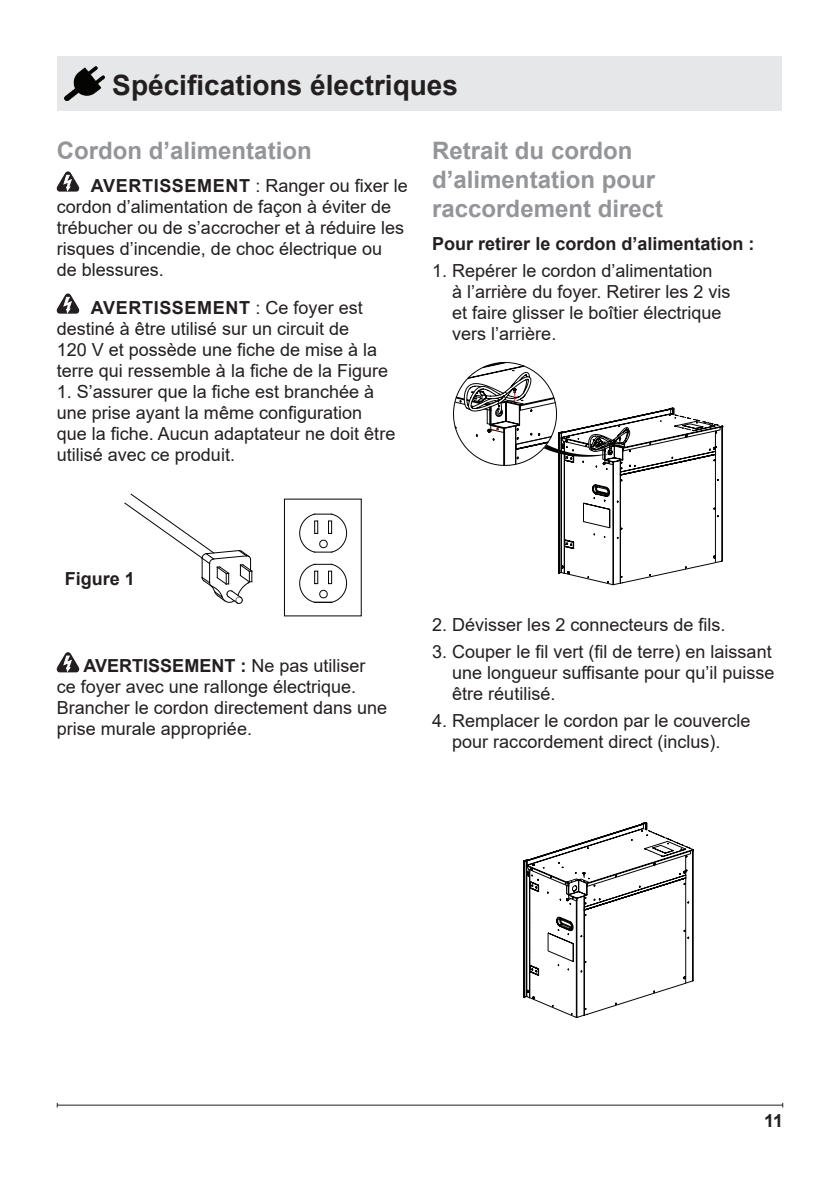
<style>
.page{position:relative;width:840px;height:1191px;background:#fff}
.page>*{position:absolute;margin:0;border:0;box-sizing:border-box;transform-origin:0 0}
.t1{font:700 28px "Arial";color:#231f20}
.t2{font:700 24px/28.8px "Arial";color:#939598}
.t3{font:18px/21px "Arial";color:#231f20}
.t4{font:700 18px "Arial";color:#231f20}
.s1{font-weight:700}
</style>
<div class="page">
<hr style="left:57px;top:1104px;width:725px;height:1px;background:#231f20">
<div style="left:57px;top:57px;width:724px;height:54px;background:#e6e7e9"></div>
<svg style="left:57px;top:171px;width:22px;height:21px"></svg>
<svg style="left:57px;top:293px;width:22px;height:21px"></svg>
<div style="left:284px;top:498px;width:77px;height:118px;border:1px solid #040503"></div>
<svg style="left:124px;top:493px;width:129px;height:111px"></svg>
<svg style="left:299px;top:563px;width:48px;height:40px"></svg>
<svg style="left:299px;top:513px;width:48px;height:40px"></svg>
<div style="left:328px;top:520px;width:4px;height:14px;border:1px solid #040503"></div>
<div style="left:314px;top:520px;width:4px;height:14px;border:1px solid #040503"></div>
<svg style="left:57px;top:652px;width:22px;height:20px"></svg>
<img style="left:65px;top:66px;width:39px;height:35px">
<svg style="left:453px;top:362px;width:270px;height:223px"></svg>
<svg style="left:523px;top:822px;width:171px;height:195px"></svg>
<h1 class="t1" style="left:112px;top:66px;width:347px">Spécifications électriques</h1>
<h2 class="t2" style="left:57px;top:137px;width:256px">Cordon d’alimentation</h2>
<p class="t3" style="left:57px;top:175px;width:352px;text-indent:34px"><span class="s1">AVERTISSEMENT</span> : Ranger ou fixer le cordon d’alimentation de façon à éviter de trébucher ou de s’accrocher et à réduire les risques d’incendie, de choc électrique ou<br>de blessures.</p>
<p class="t3" style="left:57px;top:297px;width:333px;text-indent:34px"><span class="s1">AVERTISSEMENT</span> : Ce foyer est destiné à être utilisé sur un circuit de<br>120 V et possède une fiche de mise à la terre qui ressemble à la fiche de la Figure</p>
<p class="t3" style="left:57px;top:381px;width:340px">1. S’assurer que la fiche est branchée à une prise ayant la même configuration que la fiche. Aucun adaptateur ne doit être utilisé avec ce produit.</p>
<h2 class="t2" style="left:432px;top:137px;width:232px">Retrait du cordon d’alimentation pour raccordement direct</h2>
<p class="t4" style="left:432px;top:231px;width:324px">Pour retirer le cordon d’alimentation :</p>
<p class="t3" style="left:452px;top:260px;width:280px;text-indent:-20px">1. Repérer le cordon d’alimentation<br>à l’arrière du foyer. Retirer les 2 vis et faire glisser le boîtier électrique vers l’arrière.</p>
<p class="t4" style="left:65px;top:566px;width:72px">Figure 1</p>
<p class="t3" style="left:57px;top:655px;width:332px;text-indent:27px"><span class="s1">AVERTISSEMENT :</span> Ne pas utiliser ce foyer avec une rallonge électrique.<br>Brancher le cordon directement dans une prise murale appropriée.</p>
<p class="t3" style="left:432px;top:614px;width:295px">2. Dévisser les 2 connecteurs de fils.</p>
<p class="t3" style="left:452px;top:641px;width:323px;text-indent:-20px">3. Couper le fil vert (fil de terre) en laissant une longueur suffisante pour qu’il puisse être réutilisé.</p>
<p class="t3" style="left:432px;top:710px;width:320px;text-align:center">4. Remplacer le cordon par le couvercle pour raccordement direct (inclus).</p>
<p class="t4" style="left:763px;top:1107px;width:21px">11</p>
</div>
